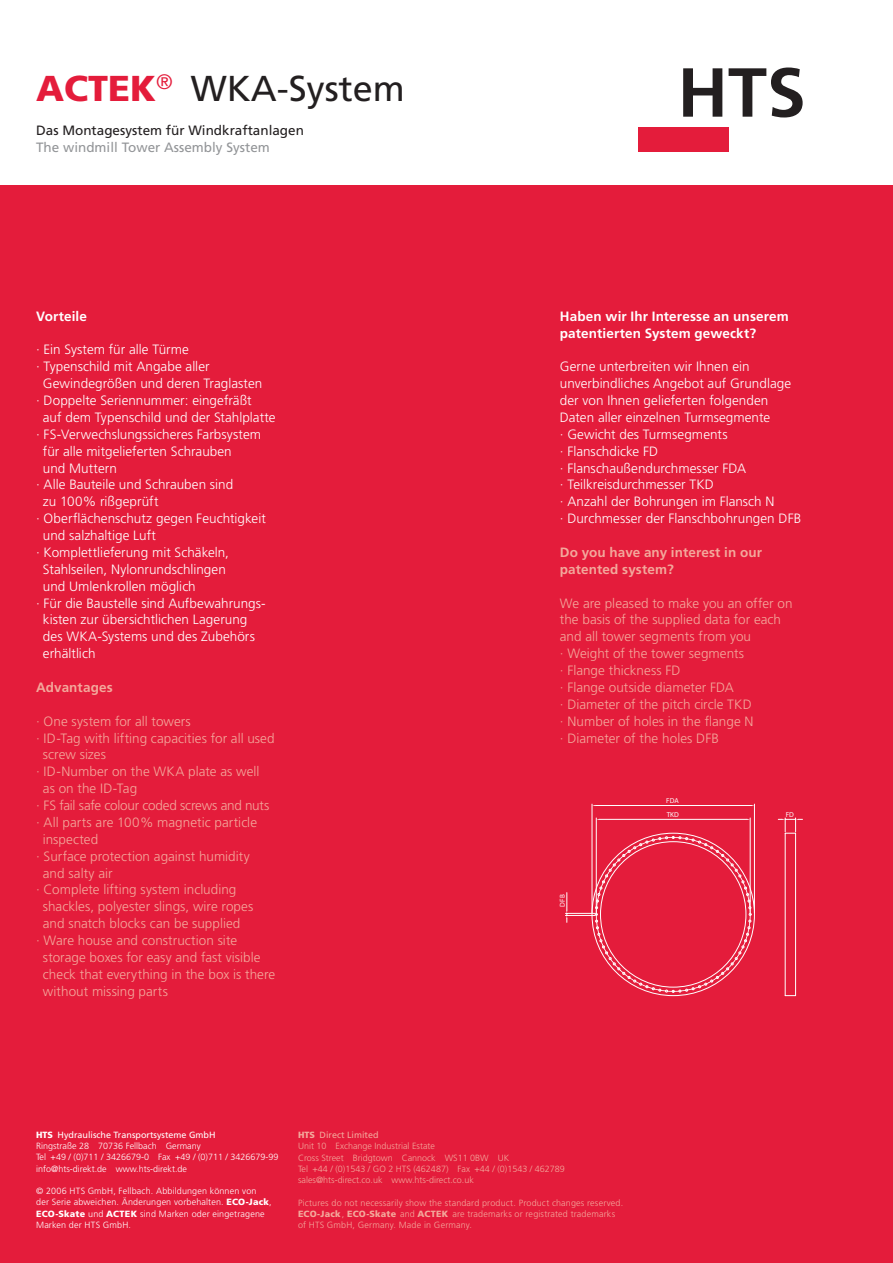
<style>
.page{position:relative;width:893px;height:1263px;background:#fff}
.page>*{position:absolute;margin:0;border:0;box-sizing:border-box;transform-origin:0 0}
.t1{font:36px "Frutiger";color:#231f20}
.t2{font:300 13.5px/16.8px "Frutiger";color:#fff}
.t3{font:300 13.5px/16.8px "Frutiger";color:#f3a89b}
.t4{font:700 13.5px/16.8px "Frutiger";letter-spacing:.01em;color:#fff}
.t5{font:700 13.5px/16.8px "Frutiger";letter-spacing:.005em;color:#f3a89b}
.t6{font:13.5px "Frutiger";color:#231f20}
.t7{font:300 13.5px "Frutiger";letter-spacing:-.02em;color:#f3a89b}
.t8{font:13.5px "Frutiger";color:#939598}
.t9{font:300 9px/11.2px "Frutiger";letter-spacing:.01em;color:#f3a89b}
.t10{font:300 9px/11.2px "Frutiger";letter-spacing:.015em;color:#fff}
.t11{font:9px "Frutiger";color:#fff}
.t12{font:9px "Frutiger";color:#f3a89b}
.t13{font:7.2px/13.8px "Myriad Pro";color:#fff}
.s1{font-weight:900;color:#e41c3b}
.s2{font-weight:900}
</style>
<div class="page">
<div style="left:0;top:186px;width:893px;height:1077px;background:#e41c3b"></div>
<svg style="left:683px;top:68px;width:39px;height:49px"></svg>
<svg style="left:729px;top:67px;width:74px;height:50px"></svg>
<div style="left:638px;top:127px;width:91px;height:25px;background:#e41c3b"></div>
<hr style="left:592px;top:804px;width:1px;height:109px;background:#fff">
<hr style="left:754px;top:804px;width:1px;height:109px;background:#fff">
<hr style="left:565px;top:915px;width:30px;height:1px;background:#fff">
<hr style="left:565px;top:913px;width:30px;height:1px;background:#fff">
<svg style="left:566px;top:805px;width:189px;height:191px"></svg>
<hr style="left:785px;top:833px;width:1px;height:163px;background:#fff">
<hr style="left:795px;top:833px;width:1px;height:163px;background:#fff">
<svg style="left:778px;top:818px;width:24px;height:16px"></svg>
<p class="t1" style="left:36px;top:68px;width:370px"><span class="s1">ACTEK</span><sup>®</sup> WKA-System</p>
<p class="t6" style="left:36px;top:122px;width:269px">Das Montagesystem für Windkraftanlagen</p>
<p class="t8" style="left:36px;top:139px;width:235px">The windmill Tower Assembly System</p>
<p class="t4" style="left:36px;top:308px;width:52px">Vorteile</p>
<p class="t2" style="left:36px;top:342px;width:154px">· Ein System für alle Türme</p>
<p class="t2" style="left:36px;top:358px;width:175px">· Typenschild mit Angabe aller</p>
<p class="t2" style="left:43px;top:375px;width:221px">Gewindegrößen und deren Traglasten</p>
<p class="t2" style="left:36px;top:392px;width:217px">· Doppelte Seriennummer: eingefräßt</p>
<p class="t2" style="left:43px;top:409px;width:234px">auf dem Typenschild und der Stahlplatte</p>
<p class="t2" style="left:36px;top:426px;width:226px">· FS-Verwechslungssicheres Farbsystem</p>
<p class="t2" style="left:43px;top:443px;width:190px">für alle mitgelieferten Schrauben</p>
<p class="t2" style="left:43px;top:460px;width:76px">und Muttern</p>
<p class="t2" style="left:36px;top:477px;width:199px">· Alle Bauteile und Schrauben sind</p>
<p class="t2" style="left:43px;top:493px;width:117px">zu 100% rißgeprüft</p>
<p class="t2" style="left:36px;top:510px;width:231px">· Oberflächenschutz gegen Feuchtigkeit</p>
<p class="t2" style="left:43px;top:527px;width:115px">und salzhaltige Luft</p>
<p class="t2" style="left:36px;top:544px;width:194px">· Komplettlieferung mit Schäkeln,</p>
<p class="t2" style="left:43px;top:561px;width:185px">Stahlseilen, Nylonrundschlingen</p>
<p class="t2" style="left:43px;top:578px;width:154px">und Umlenkrollen möglich</p>
<p class="t2" style="left:36px;top:595px;width:231px">· Für die Baustelle sind Aufbewahrungs-</p>
<p class="t2" style="left:43px;top:612px;width:206px">kisten zur übersichtlichen Lagerung</p>
<p class="t2" style="left:43px;top:628px;width:214px">des WKA-Systems und des Zubehörs</p>
<p class="t2" style="left:43px;top:645px;width:54px">erhältlich</p>
<p class="t5" style="left:36px;top:679px;width:78px">Advantages</p>
<p class="t3" style="left:36px;top:713px;width:156px">· One system for all towers</p>
<p class="t3" style="left:36px;top:730px;width:240px">· ID-Tag with lifting capacities for all used</p>
<p class="t3" style="left:43px;top:747px;width:65px">screw sizes</p>
<p class="t3" style="left:36px;top:763px;width:225px">· ID-Number on the WKA plate as well</p>
<p class="t3" style="left:43px;top:780px;width:96px">as on the ID-Tag</p>
<p class="t7" style="left:36px;top:798px;width:235px">· FS fail safe colour coded screws and nuts</p>
<p class="t3" style="left:36px;top:814px;width:222px">· All parts are 100% magnetic particle</p>
<p class="t3" style="left:43px;top:831px;width:57px">inspected</p>
<p class="t3" style="left:36px;top:848px;width:215px">· Surface protection against humidity</p>
<p class="t3" style="left:43px;top:865px;width:71px">and salty air</p>
<p class="t3" style="left:36px;top:882px;width:202px">· Complete lifting system including</p>
<p class="t3" style="left:43px;top:898px;width:212px">shackles, polyester slings, wire ropes</p>
<p class="t3" style="left:43px;top:915px;width:199px">and snatch blocks can be supplied</p>
<p class="t3" style="left:36px;top:932px;width:203px">· Ware house and construction site</p>
<p class="t3" style="left:43px;top:949px;width:219px">storage boxes for easy and fast visible</p>
<p class="t3" style="left:43px;top:966px;width:234px">check that everything in the box is there</p>
<p class="t3" style="left:43px;top:983px;width:127px">without missing parts</p>
<p class="t4" style="left:560px;top:308px;width:230px">Haben wir Ihr Interesse an unserem patentierten System geweckt?</p>
<p class="t2" style="left:560px;top:358px;width:233px">Gerne unterbreiten wir Ihnen ein unverbindliches Angebot auf Grundlage der von Ihnen gelieferten folgenden Daten aller einzelnen Turmsegmente</p>
<p class="t2" style="left:560px;top:426px;width:169px">· Gewicht des Turmsegments</p>
<p class="t2" style="left:560px;top:443px;width:100px">· Flanschdicke FD</p>
<p class="t2" style="left:560px;top:460px;width:188px">· Flanschaußendurchmesser FDA</p>
<p class="t2" style="left:560px;top:477px;width:155px">· Teilkreisdurchmesser TKD</p>
<p class="t2" style="left:560px;top:493px;width:216px">· Anzahl der Bohrungen im Flansch N</p>
<p class="t2" style="left:560px;top:510px;width:243px">· Durchmesser der Flanschbohrungen DFB</p>
<p class="t5" style="left:560px;top:544px;width:204px">Do you have any interest in our patented system?</p>
<p class="t3" style="left:560px;top:595px;width:234px">We are pleased to make you an offer on the basis of the supplied data for each and all tower segments from you</p>
<p class="t3" style="left:560px;top:645px;width:186px">· Weight of the tower segments</p>
<p class="t3" style="left:560px;top:662px;width:122px">· Flange thickness FD</p>
<p class="t3" style="left:560px;top:679px;width:175px">· Flange outside diameter FDA</p>
<p class="t3" style="left:560px;top:696px;width:193px">· Diameter of the pitch circle TKD</p>
<p class="t3" style="left:560px;top:713px;width:195px">· Number of holes in the flange N</p>
<p class="t3" style="left:560px;top:730px;width:161px">· Diameter of the holes DFB</p>
<p class="t13" style="left:555px;top:906px;width:14px;rotate:-90deg">DFB</p>
<p class="t13" style="left:666px;top:794px;width:14px">FDA<br>TKD</p>
<p class="t13" style="left:786px;top:808px;width:10px">FD</p>
<p class="t11" style="left:36px;top:1129px;width:181px"><span class="s2">HTS</span> Hydraulische Transportsysteme GmbH</p>
<p class="t10" style="left:36px;top:1140px;width:166px">Ringstraße 28 70736 Fellbach Germany</p>
<p class="t10" style="left:36px;top:1152px;width:244px">Tel +49 / (0)711 / 3426679-0 Fax +49 / (0)711 / 3426679-99 info@hts-direkt.de www.hts-direkt.de</p>
<p class="t10" style="left:36px;top:1185px;width:222px">© 2006 HTS GmbH, Fellbach. Abbildungen können von</p>
<p class="t10" style="left:36px;top:1197px;width:237px">der Serie abweichen. Änderungen vorbehalten. <span class="s2">ECO-Jack</span>,<br><span class="s2">ECO-Skate</span> und <span class="s2">ACTEK</span> sind Marken oder eingetragene<br>Marken der HTS GmbH.</p>
<p class="t12" style="left:298px;top:1130px;width:82px"><span class="s2">HTS</span> Direct Limited</p>
<p class="t9" style="left:298px;top:1141px;width:139px">Unit 10 Exchange Industrial Estate</p>
<p class="t9" style="left:298px;top:1152px;width:268px">Cross Street Bridgtown Cannock WS11 0BW UK<br>Tel +44 / (0)1543 / GO 2 HTS (462487) Fax +44 / (0)1543 / 462789 sales@hts-direct.co.uk www.hts-direct.co.uk</p>
<p class="t9" style="left:298px;top:1197px;width:327px">Pictures do not necessarily show the standard product. Product changes reserved.</p>
<p class="t9" style="left:298px;top:1208px;width:319px"><span class="s2">ECO-Jack</span>, <span class="s2">ECO-Skate</span> and <span class="s2">ACTEK</span> are trademarks or registrated trademarks</p>
<p class="t9" style="left:298px;top:1219px;width:176px">of HTS GmbH, Germany. Made in Germany.</p>
</div>
